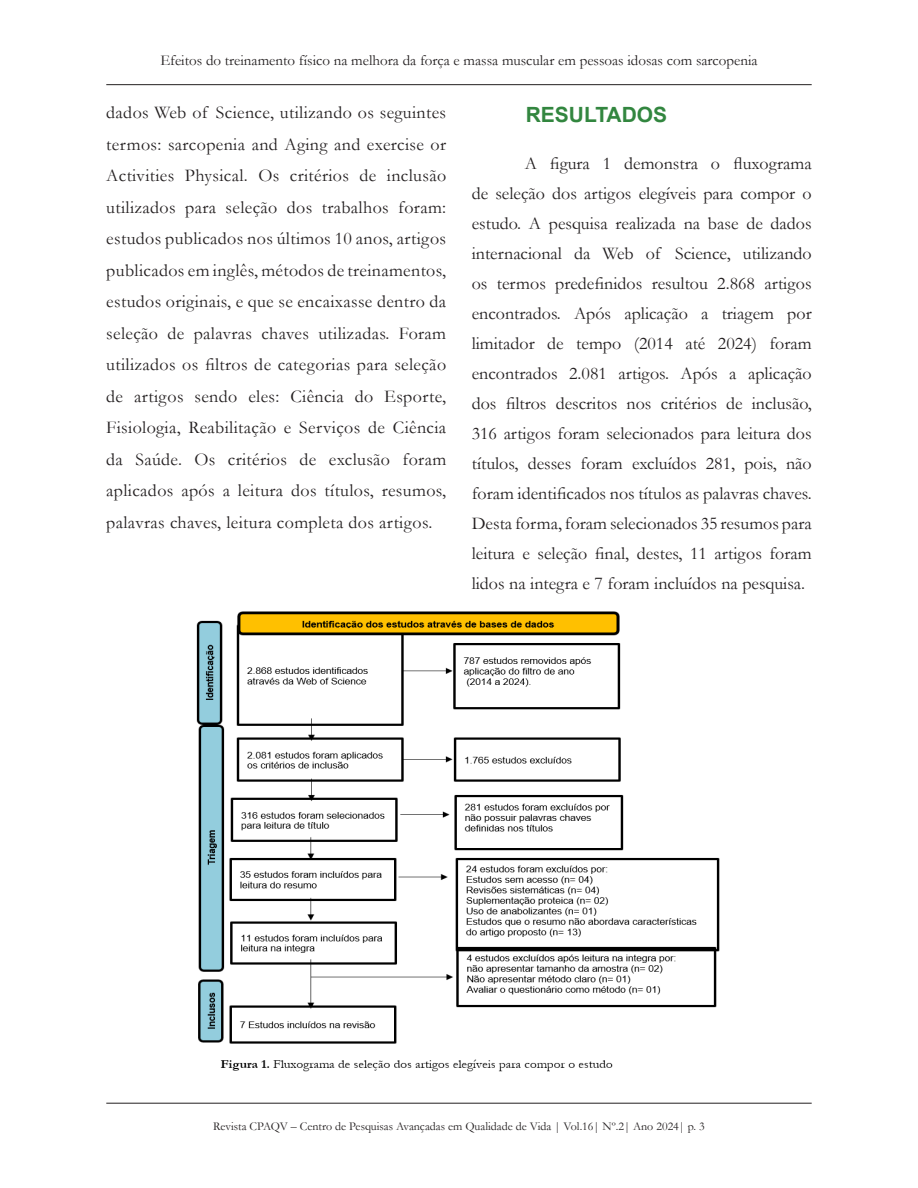
<style>
.page{position:relative;width:918px;height:1188px;background:#fff}
.page>*{position:absolute;margin:0;border:0;box-sizing:border-box;transform-origin:0 0}
.titulo{font:700 21px "Arial";color:#32863f}
.texto{font:18px/30px "Garamond";letter-spacing:.005em;color:#231f20;text-align:justify}
.t1{font:15px "Garamond";color:#231f20}
.t2{font:12px "Garamond";color:#231f20}
</style>
<div class="page">
<hr style="left:106px;top:84px;width:706px;height:1px;background:#231f20">
<hr style="left:106px;top:1103px;width:706px;height:1px;background:#231f20">
<img style="left:196px;top:611px;width:524px;height:461px">
<p class="t1" style="left:160px;top:50px;width:599px">Efeitos do treinamento físico na melhora da força e massa muscular em pessoas idosas com sarcopenia</p>
<p class="texto" style="left:106px;top:96px;width:341px;line-height:31.5px">dados Web of Science, utilizando os seguintes termos: sarcopenia and Aging and exercise or Activities Physical. Os critérios de inclusão utilizados para seleção dos trabalhos foram: estudos publicados nos últimos 10 anos, artigos publicados em inglês, métodos de treinamentos, estudos originais, e que se encaixasse dentro da seleção de palavras chaves utilizadas. Foram utilizados os filtros de categorias para seleção de artigos sendo eles: Ciência do Esporte, Fisiologia, Reabilitação e Serviços de Ciência da Saúde. Os critérios de exclusão foram aplicados após a leitura dos títulos, resumos, palavras chaves, leitura completa dos artigos.</p>
<p class="titulo" style="left:526px;top:99px;width:143px">RESULTADOS</p>
<p class="texto" style="left:472px;top:147px;width:341px;text-indent:53px">A figura 1 demonstra o fluxograma de seleção dos artigos elegíveis para compor o estudo. A pesquisa realizada na base de dados internacional da Web of Science, utilizando os termos predefinidos resultou 2.868 artigos encontrados. Após aplicação a triagem por limitador de tempo (2014 até 2024) foram encontrados 2.081 artigos. Após a aplicação dos filtros descritos nos critérios de inclusão, 316 artigos foram selecionados para leitura dos títulos, desses foram excluídos 281, pois, não foram identificados nos títulos as palavras chaves.<br>Desta forma, foram selecionados 35 resumos para leitura e seleção final, destes, 11 artigos foram lidos na integra e 7 foram incluídos na pesquisa.</p>
<p class="t2" style="left:213px;top:1119px;width:493px">Revista CPAQV – Centro de Pesquisas Avançadas em Qualidade de Vida | Vol.16| Nº.2| Ano 2024| p. 3</p>
</div>
